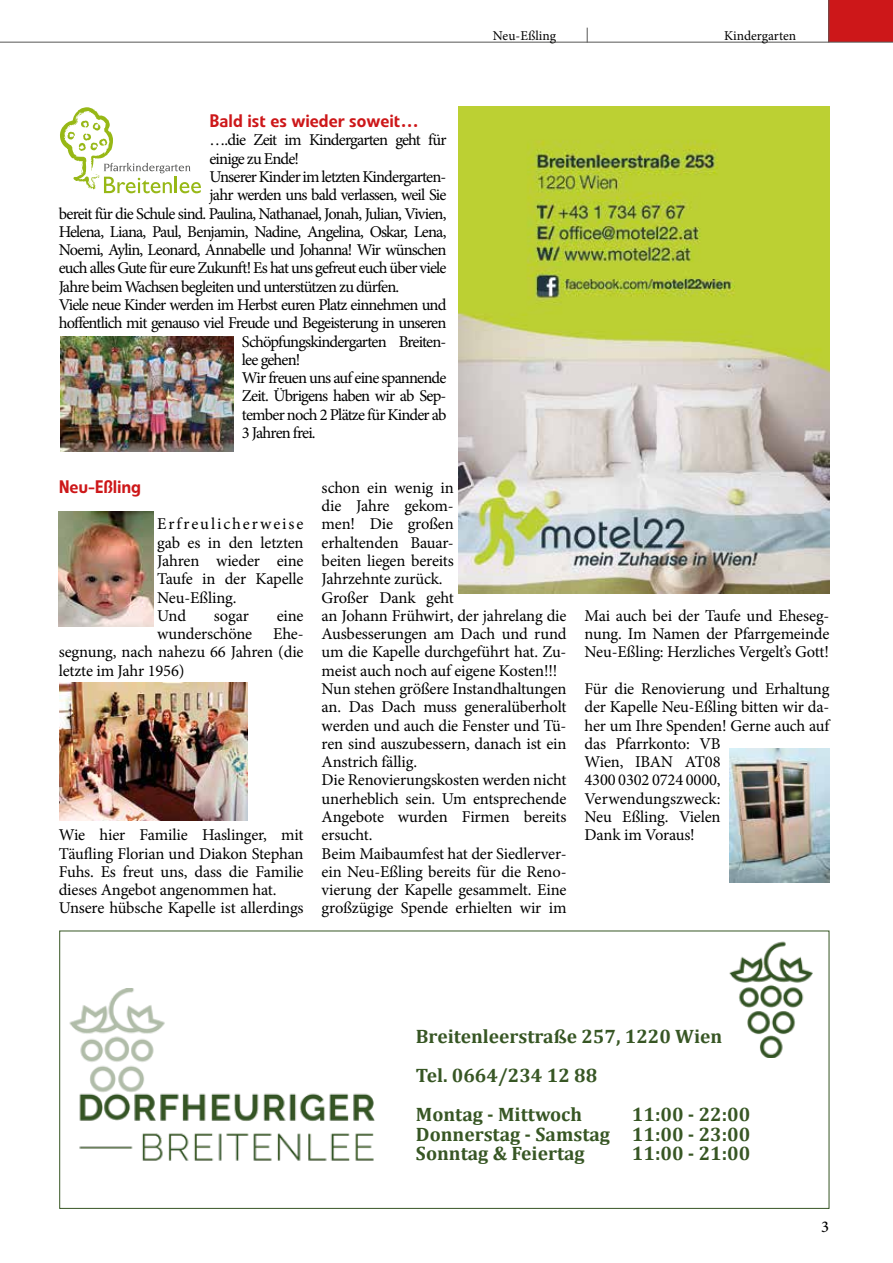
<style>
.page{position:relative;width:893px;height:1263px;background:#fff}
.page>*{position:absolute;margin:0;border:0;box-sizing:border-box;transform-origin:0 0}
.t1{font:700 19.5px/39px "Cambria";color:#375624}
.t2{font:500 18px "Linotype Veto";color:#cd1719}
.t3{font:16.5px/18.3px "Minion Pro";letter-spacing:-.02em;color:#000}
.t4{font:16.5px "Minion Pro";letter-spacing:-.05em;color:#000}
.t5{font:16.5px "Minion Pro";letter-spacing:-.055em;color:#000}
.t6{font:500 16.5px "Minion Pro";color:#000}
.t7{font:13.5px "Minion Pro";color:#000}
</style>
<div class="page">
<div style="left:829px;top:0;width:64px;height:42px;background:#cd1719"></div>
<svg style="left:587px;top:28px;width:1px;height:14px"></svg>
<hr style="left:828px;top:0;width:1px;height:43px;background:#575756">
<hr style="left:0;top:42px;width:893px;height:1px;background:#575756">
<svg style="left:60px;top:107px;width:141px;height:86px"></svg>
<img style="left:458px;top:106px;width:371px;height:487px">
<img style="left:69px;top:988px;width:306px;height:173px">
<img style="left:729px;top:941px;width:84px;height:116px">
<img style="left:61px;top:337px;width:172px;height:114px">
<img style="left:729px;top:748px;width:100px;height:134px">
<img style="left:59px;top:512px;width:94px;height:114px">
<img style="left:60px;top:683px;width:187px;height:137px">
<p class="t2" style="left:209px;top:110px;width:210px">Bald ist es wieder soweit…</p>
<p class="t4" style="left:209px;top:129px;width:239px">….die Zeit im Kindergarten geht für</p>
<p class="t4" style="left:209px;top:147px;width:91px">einige zu Ende!</p>
<p class="t4" style="left:209px;top:166px;width:239px">Unserer Kinder im letzten Kindergarten-</p>
<p class="t4" style="left:209px;top:184px;width:239px">jahr werden uns bald verlassen, weil Sie</p>
<p class="t4" style="left:59px;top:202px;width:389px">bereit für die Schule sind. Paulina, Nathanael, Jonah, Julian, Vivien,</p>
<p class="t5" style="left:59px;top:221px;width:389px">Helena, Liana, Paul, Benjamin, Nadine, Angelina, Oskar, Lena,</p>
<p class="t5" style="left:59px;top:239px;width:389px">Noemi, Aylin, Leonard, Annabelle und Johanna! Wir wünschen</p>
<p class="t4" style="left:59px;top:257px;width:389px">euch alles Gute für eure Zukunft! Es hat uns gefreut euch über viele</p>
<p class="t4" style="left:59px;top:275px;width:342px">Jahre beim Wachsen begleiten und unterstützen zu dürfen.</p>
<p class="t4" style="left:59px;top:294px;width:389px">Viele neue Kinder werden im Herbst euren Platz einnehmen und</p>
<p class="t4" style="left:59px;top:312px;width:389px">hoffentlich mit genauso viel Freude und Begeisterung in unseren</p>
<p class="t5" style="left:242px;top:330px;width:206px">Schöpfungskindergarten Breiten-</p>
<p class="t4" style="left:242px;top:348px;width:60px">lee gehen!</p>
<p class="t4" style="left:242px;top:367px;width:206px">Wir freuen uns auf eine spannende</p>
<p class="t4" style="left:242px;top:385px;width:206px">Zeit. Übrigens haben wir ab Sep-</p>
<p class="t4" style="left:242px;top:403px;width:206px">tember noch 2 Plätze für Kinder ab</p>
<p class="t4" style="left:242px;top:422px;width:75px">3 Jahren frei.</p>
<p class="t7" style="left:493px;top:26px;width:65px">Neu-Eßling</p>
<p class="t7" style="left:724px;top:26px;width:74px">Kindergarten</p>
<p class="t2" style="left:59px;top:476px;width:84px">Neu-Eßling</p>
<p class="t3" style="left:157px;top:515px;width:148px">Erfreulicherweise gab es in den letzten<br>Jahren wieder eine<br>Taufe in der Kapelle<br>Neu-Eßling.<br>Und</p>
<p class="t3" style="left:214px;top:606px;width:36px">sogar</p>
<p class="t3" style="left:277px;top:606px;width:28px">eine</p>
<p class="t3" style="left:157px;top:625px;width:96px">wunderschöne</p>
<p class="t3" style="left:59px;top:625px;width:246px;text-align:justify;text-indent:214px">Ehe&shy;segnung, nach nahezu 66 Jahren (die letzte im Jahr 1956)</p>
<p class="t3" style="left:59px;top:826px;width:246px">Wie hier Familie Haslinger, mit Täufling Florian und Diakon Stephan Fuhs. Es freut uns, dass die Familie dieses Angebot angenommen hat.<br>Unsere hübsche Kapelle ist allerdings</p>
<p class="t3" style="left:322px;top:478px;width:246px">schon ein wenig in<br>die Jahre gekom-<br>men! Die großen<br>erhaltenden Bauar-<br>beiten liegen bereits<br>Jahrzehnte zurück.<br>Großer Dank geht<br>an Johann Frühwirt, der jahrelang die<br>Ausbesserungen am Dach und rund um die Kapelle durchgeführt hat. Zu&shy;meist auch noch auf eigene Kosten!!!<br>Nun stehen größere Instandhaltungen an. Das Dach muss generalüberholt werden und auch die Fenster und Tü&shy;ren sind auszubessern, danach ist ein<br>Anstrich fällig.<br>Die Renovierungskosten werden nicht unerheblich sein. Um entsprechende<br>Angebote wurden Firmen bereits ersucht.<br>Beim Maibaumfest hat der Siedlerver&shy;ein Neu-Eßling bereits für die Reno&shy;vierung der Kapelle gesammelt. Eine großzügige Spende erhielten wir im</p>
<p class="t3" style="left:584px;top:606px;width:246px;text-align:justify">Mai auch bei der Taufe und Eheseg&shy;nung. Im Namen der Pfarrgemeinde Neu-Eßling: Herzliches Vergelt’s Gott!</p>
<p class="t3" style="left:584px;top:680px;width:246px">Für die Renovierung und Erhaltung der Kapelle Neu-Eßling bitten wir da&shy;her um Ihre Spenden! Gerne auch auf das Pfarrkonto: VB<br>Wien, IBAN AT08<br>4300 0302 0724 0000,<br>Verwendungszweck:<br>Neu Eßling. Vielen<br>Dank im Voraus!</p>
<p class="t1" style="left:416px;top:1016px;width:308px">Breitenleerstraße 257, 1220 Wien<br>Tel. 0664/234 12 88<br>Montag - Mittwoch</p>
<p class="t1" style="left:416px;top:1104px;width:336px;line-height:19.5px;text-align:justify;text-indent:216px">11:00 - 22:00<br>Donnerstag - Samstag 11:00 - 23:00<br>Sonntag &amp; Feiertag</p>
<p class="t1" style="left:632px;top:1133px;width:120px">11:00 - 21:00</p>
<p class="t6" style="left:821px;top:1216px;width:9px">3</p>
</div>
